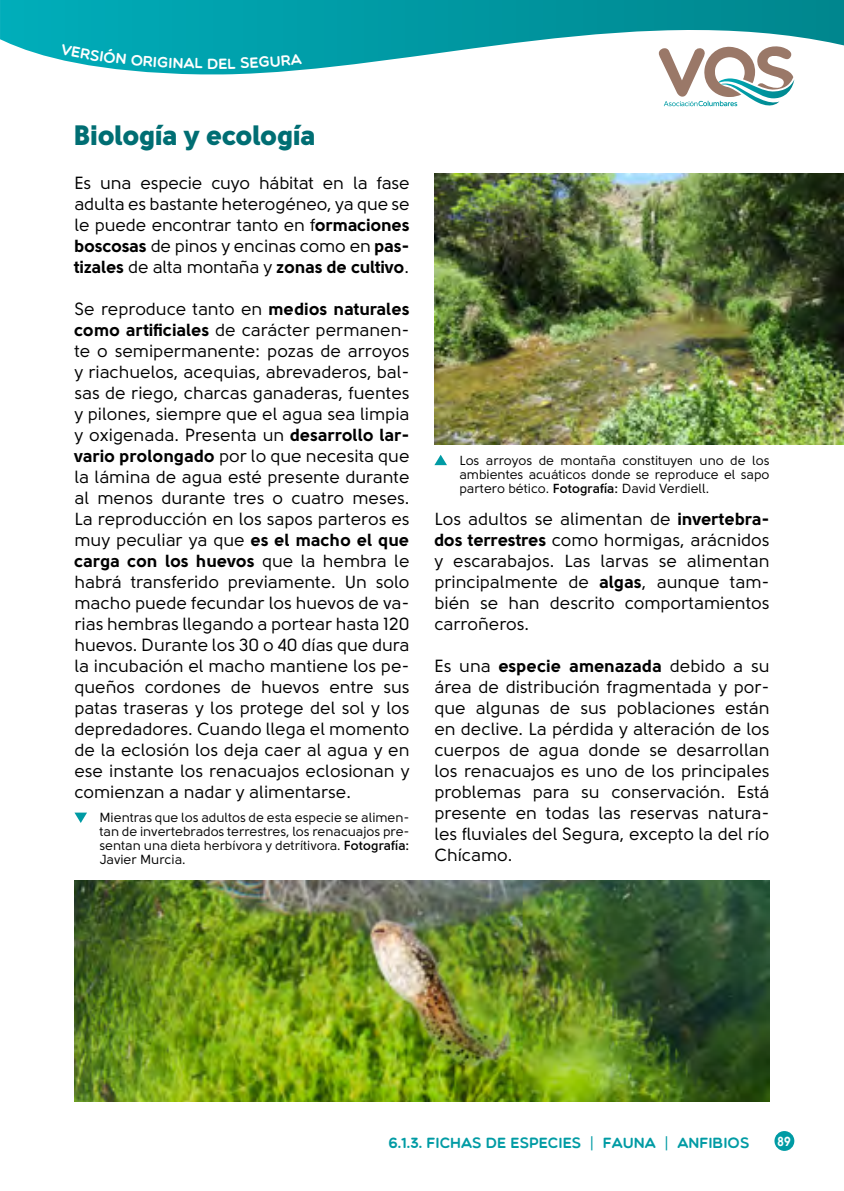
<style>
.page{position:relative;width:844px;height:1191px;background:#fff}
.page>*{position:absolute;margin:0;border:0;box-sizing:border-box;transform-origin:0 0}
.t1{font:28px "Solomon Sans Black";color:#006e73}
.t2{font:17.5px/21px "Solomon Sans Normal";color:#000;text-align:justify}
.t3{font:17.5px "Solomon Sans Bold";color:#000}
.t4{font:14.88px "Multicolore";color:#009ba4}
.t5{font:14.88px "Multicolore";color:#fff}
.t6{font:13.12px/14px "Solomon Sans Normal";color:#000;text-align:justify}
.t7{font:13.12px "Solomon Sans Bold";color:#fff;scale:.9 1}
.s1{font-family:"Solomon Sans Bold"}
.s2{font-family:"Solomon Sans Normal"}
.s3{font-family:"Solomon Sans Semi";font-weight:700}
</style>
<div class="page">
<svg style="left:0;top:0;width:843px;height:74px"></svg>
<svg style="left:657px;top:44px;width:137px;height:63px"></svg>
<div style="left:774px;top:1131px;width:20px;height:19px;background:#009ba4;border-radius:50%"></div>
<img style="left:434px;top:174px;width:409px;height:271px">
<svg style="left:434px;top:455px;width:13px;height:10px"></svg>
<svg style="left:74px;top:812px;width:13px;height:11px"></svg>
<img style="left:74px;top:880px;width:695px;height:221px">
<svg style="left:60px;top:43px;width:143px;height:26px;background:#10acb7"></svg>
<svg style="left:219px;top:53px;width:83px;height:16px"></svg>
<p class="t5" style="left:207px;top:55px;width:13px">D</p>
<h1 class="t1" style="left:74px;top:119px;width:243px">Biología y ecología</h1>
<p class="t2" style="left:74px;top:172px;width:336px">Es una especie cuyo hábitat en la fase adulta es bastante heterogéneo, ya que se le puede encontrar tanto en f<span class="s1">ormaciones boscosas</span> de pinos y encinas como en <span class="s1">pas-</span></p>
<p class="t3" style="left:74px;top:256px;width:336px">tizales <span class="s2">de alta montaña y</span> zonas de cultivo<span class="s2">.</span></p>
<p class="t2" style="left:74px;top:298px;width:336px">Se reproduce tanto en <span class="s1">medios naturales como artificiales</span> de carácter permanen&shy;te o semipermanente: pozas de arroyos y riachuelos, acequias, abrevaderos, bal&shy;sas de riego, charcas ganaderas, fuentes y pilones, siempre que el agua sea limpia y oxigenada. Presenta un <span class="s1">desarrollo lar&shy;vario prolongado</span> por lo que necesita que la lámina de agua esté presente durante al menos durante tres o cuatro meses.<br>La reproducción en los sapos parteros es muy peculiar ya que <span class="s1">es el macho el que</span></p>
<p class="t3" style="left:74px;top:550px;width:336px">carga con los huevos <span class="s2">que la hembra le</span></p>
<p class="t2" style="left:74px;top:571px;width:336px">habrá transferido previamente. Un solo macho puede fecundar los huevos de va&shy;rias hembras llegando a portear hasta 120 huevos. Durante los 30 o 40 días que dura la incubación el macho mantiene los pe&shy;queños cordones de huevos entre sus patas traseras y los protege del sol y los depredadores. Cuando llega el momento de la eclosión los deja caer al agua y en ese instante los renacuajos eclosionan y comienzan a nadar y alimentarse.</p>
<p class="t6" style="left:99px;top:811px;width:311px">Mientras que los adultos de esta especie se alimen&shy;tan de invertebrados terrestres, los renacuajos pre&shy;sentan una dieta herbívora y detrítivora. <span class="s3">Fotografía:<br></span>Javier Murcia.</p>
<p class="t6" style="left:459px;top:453px;width:311px">Los arroyos de montaña constituyen uno de los ambientes acuáticos donde se reproduce el sapo partero bético. <span class="s3">Fotografía:</span> David Verdiell.</p>
<p class="t2" style="left:434px;top:508px;width:336px">Los adultos se alimentan de <span class="s1">invertebra&shy;dos terrestres</span> como hormigas, arácnidos y escarabajos. Las larvas se alimentan principalmente de <span class="s1">algas</span>, aunque tam&shy;bién se han descrito comportamientos carroñeros.</p>
<p class="t3" style="left:434px;top:655px;width:336px"><span class="s2">Es una</span> especie amenazada <span class="s2">debido a su</span></p>
<p class="t2" style="left:434px;top:676px;width:336px">área de distribución fragmentada y por&shy;que algunas de sus poblaciones están en declive. La pérdida y alteración de los cuerpos de agua donde se desarrollan los renacuajos es uno de los principales problemas para su conservación. Está presente en todas las reservas natura&shy;les fluviales del Segura, excepto la del río Chícamo.</p>
<p class="t4" style="left:388px;top:1133px;width:362px">6.1.3. FICHAS DE ESPECIES <span class="s2">|</span> FAUNA <span class="s2">|</span> ANFIBIOS</p>
<p class="t7" style="left:777px;top:1133px;width:17px">89</p>
</div>
